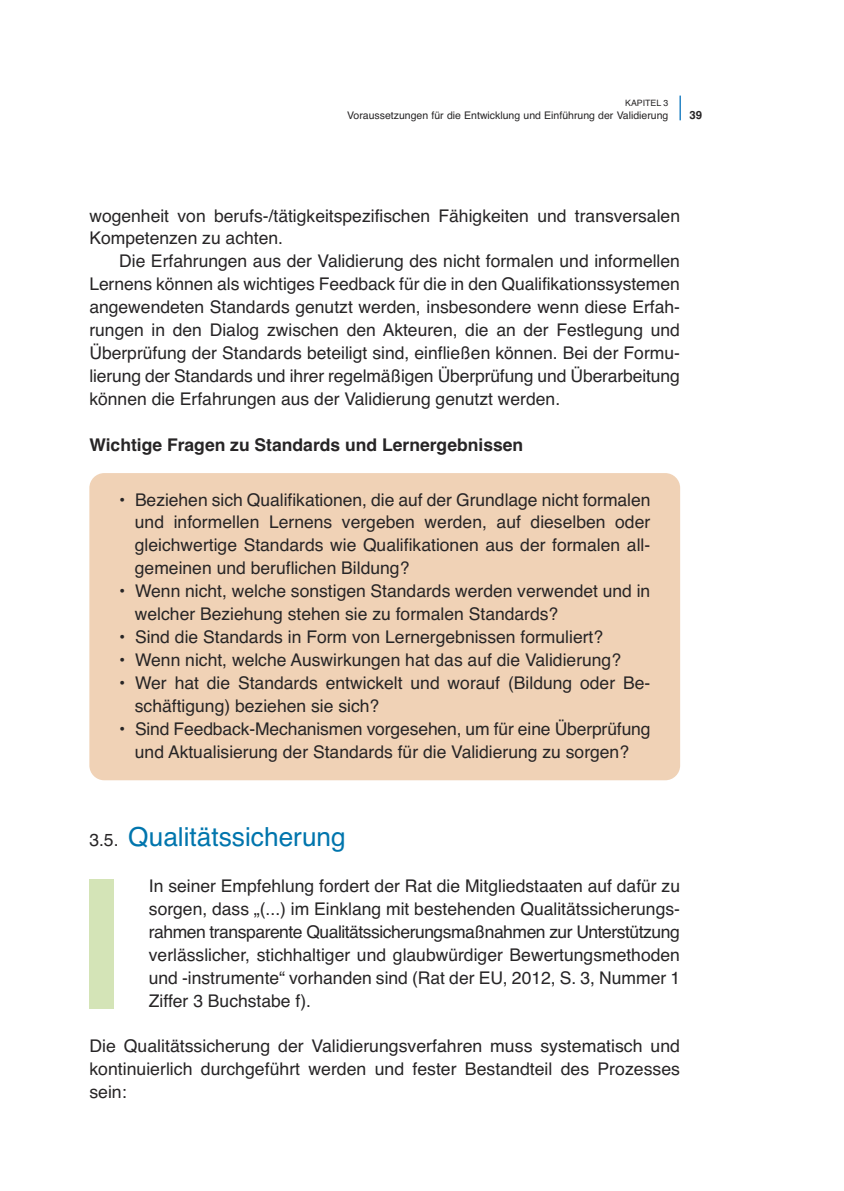
<style>
.page{position:relative;width:844px;height:1191px;background:#fff}
.page>*{position:absolute;margin:0;border:0;box-sizing:border-box;transform-origin:0 0}
.t1{font:26.25px "Helvetica";color:#0075ad}
.t2{font:17.5px/22.9px "Helvetica";color:#272526;text-align:justify}
.t3{font:700 17.5px "Helvetica";color:#272526}
.t4{font:700 11.38px "Helvetica";color:#272526}
.t5{font:10.5px "Helvetica";color:#272526}
.t6{font:8.75px "Helvetica";color:#272526}
.s1{font-size:17.5px;color:#272526}
</style>
<div class="page">
<div style="left:89px;top:473px;width:591px;height:307px;background:#f0d2b6;border-radius:15px"></div>
<svg style="left:679px;top:96px;width:1px;height:24px"></svg>
<div style="left:89px;top:879px;width:25px;height:129px;background:#d4e4b7"></div>
<p class="t6" style="left:625px;top:98px;width:45px">KAPITEL 3</p>
<p class="t5" style="left:347px;top:109px;width:323px">Voraussetzungen für die Entwicklung und Einführung der Validierung</p>
<p class="t4" style="left:689px;top:108px;width:14px">39</p>
<p class="t2" style="left:89px;top:204px;width:592px">wogenheit von berufs-/tätigkeitspezifischen Fähigkeiten und transversalen<br>Kompetenzen zu achten.</p>
<p class="t2" style="left:89px;top:250px;width:592px;text-indent:30px">Die Erfahrungen aus der Validierung des nicht formalen und informellen Lernens können als wichtiges Feedback für die in den Qualifikationssystemen angewendeten Standards genutzt werden, insbesondere wenn diese Erfah&shy;rungen in den Dialog zwischen den Akteuren, die an der Festlegung und Überprüfung der Standards beteiligt sind, einfließen können. Bei der Formu&shy;lierung der Standards und ihrer regelmäßigen Überprüfung und Überarbeitung können die Erfahrungen aus der Validierung genutzt werden.</p>
<p class="t3" style="left:89px;top:434px;width:435px">Wichtige Fragen zu Standards und Lernergebnissen</p>
<p class="t2" style="left:135px;top:488px;width:517px;text-indent:-16px">• Beziehen sich Qualifikationen, die auf der Grundlage nicht formalen und informellen Lernens vergeben werden, auf dieselben oder gleichwertige Standards wie Qualifikationen aus der formalen all&shy;gemeinen und beruflichen Bildung?</p>
<p class="t2" style="left:135px;top:580px;width:517px;text-indent:-16px">• Wenn nicht, welche sonstigen Standards werden verwendet und in welcher Beziehung stehen sie zu formalen Standards?</p>
<p class="t2" style="left:119px;top:625px;width:485px">• Sind die Standards in Form von Lernergebnissen formuliert?</p>
<p class="t2" style="left:119px;top:648px;width:503px">• Wenn nicht, welche Auswirkungen hat das auf die Validierung?</p>
<p class="t2" style="left:135px;top:671px;width:517px;text-indent:-16px">• Wer hat die Standards entwickelt und worauf (Bildung oder Be&shy;schäftigung) beziehen sie sich?</p>
<p class="t2" style="left:119px;top:717px;width:533px;text-align:center">• Sind Feedback-Mechanismen vorgesehen, um für eine Überprüfung und Aktualisierung der Standards für die Validierung zu sorgen?</p>
<h1 class="t1" style="left:89px;top:821px;width:258px"><span class="s1">3.5.</span> Qualitätssicherung</h1>
<p class="t2" style="left:149px;top:874px;width:532px">In seiner Empfehlung fordert der Rat die Mitgliedstaaten auf dafür zu sorgen, dass „(...) im Einklang mit bestehenden Qualitätssicherungs&shy;rahmen transparente Qualitätssicherungsmaßnahmen zur Unterstützung verlässlicher, stichhaltiger und glaubwürdiger Bewertungsmethoden und -instrumente“ vorhanden sind (Rat der EU, 2012, S. 3, Nummer 1<br>Ziffer 3 Buchstabe f).</p>
<p class="t2" style="left:89px;top:1035px;width:592px">Die Qualitätssicherung der Validierungsverfahren muss systematisch und kontinuierlich durchgeführt werden und fester Bestandteil des Prozesses sein:</p>
</div>
